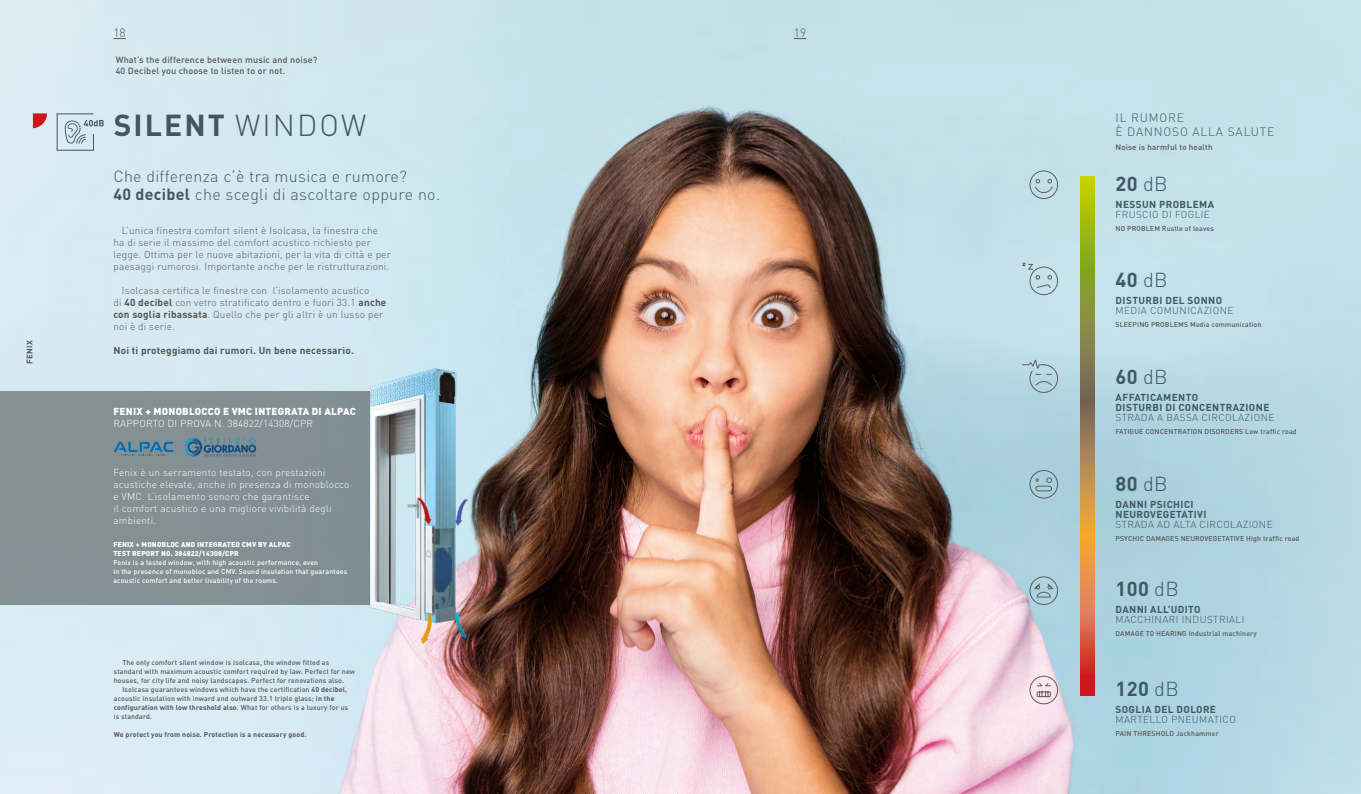
<style>
.page{position:relative;width:1361px;height:794px;background:#fff}
.page>*{position:absolute;margin:0;border:0;box-sizing:border-box;transform-origin:0 0}
.t1{font:700 30px "DIN Pro";letter-spacing:.07em;color:#405764}
.t2{font:700 20px "DIN Pro";letter-spacing:.02em;color:#405764}
.t3{font:300 16px/18px "DIN Pro";letter-spacing:.02em;color:#405764}
.t4{font:300 12px/14px "DIN Pro";letter-spacing:.07em;color:#405764}
.t5{font:300 12px "DIN Pro";color:#575756}
.t6{font:300 10px/12px "DIN Pro";letter-spacing:.02em;color:#575756}
.t7{font:300 10px/12px "DIN Pro";letter-spacing:.02em;color:#fff}
.t8{font:700 10px/10px "DIN Pro";letter-spacing:.04em;color:#405764}
.t9{font:300 10px "DIN Pro";letter-spacing:.04em;color:#405764}
.t10{font:700 10px "DIN Pro";letter-spacing:.02em;color:#575756}
.t11{font:900 10px "DIN Pro";letter-spacing:.02em;color:#fff}
.t12{font:500 9px/10.8px "DIN Pro";letter-spacing:.02em;color:#575756}
.t13{font:500 8px "DIN Pro";letter-spacing:.02em;color:#575756}
.t14{font:700 8px "DIN Pro";letter-spacing:.04em;color:#575756}
.t15{font:500 7px/9px "DIN Pro";letter-spacing:.02em;color:#575756}
.t16{font:500 7px/9px "DIN Pro";letter-spacing:.02em;color:#fff}
.t17{font:900 7px/9px "DIN Pro";letter-spacing:.02em;color:#fff}
.t18{font:700 7px "DIN Pro";letter-spacing:.02em;color:#575756}
.s1{font-weight:300}
.s2{font-weight:700}
</style>
<div class="page">
<img style="left:0;top:0;width:1361px;height:794px">
<div style="left:0;top:391px;width:376px;height:213px;background:#839094"></div>
<svg style="left:1080px;top:176px;width:14px;height:519px;background:#b2873a"></svg>
<svg style="left:1029px;top:576px;width:29px;height:29px"></svg>
<svg style="left:1029px;top:675px;width:29px;height:30px"></svg>
<svg style="left:1029px;top:469px;width:29px;height:30px"></svg>
<div style="left:1029px;top:170px;width:29px;height:29px;border:1px solid #5d5d5c;border-radius:50%"></div>
<svg style="left:1034px;top:179px;width:19px;height:15px"></svg>
<div style="left:1029px;top:266px;width:29px;height:29px;border:1px solid #5d5d5c;border-radius:50%"></div>
<svg style="left:1020px;top:262px;width:32px;height:27px"></svg>
<svg style="left:1021px;top:357px;width:37px;height:36px"></svg>
<svg style="left:56px;top:113px;width:48px;height:38px;background:#bfd2da"></svg>
<svg style="left:33px;top:113px;width:14px;height:15px"></svg>
<svg style="left:114px;top:442px;width:59px;height:14px"></svg>
<img style="left:184px;top:437px;width:73px;height:20px">
<img style="left:355px;top:358px;width:123px;height:293px">
<svg style="left:113px;top:38px;width:13px;height:1px"></svg>
<svg style="left:794px;top:38px;width:12px;height:1px"></svg>
<p class="t14" style="left:23px;top:364px;width:25px;rotate:-90deg">FENIX</p>
<h3 class="t5" style="left:113px;top:23px;width:14px">18</h3>
<h3 class="t5" style="left:794px;top:23px;width:14px">19</h3>
<p class="t12" style="left:116px;top:53px;width:203px">What’s the difference between music and noise?<br>40 Decibel you choose to listen to or not.</p>
<h1 class="t1" style="left:114px;top:100px;width:254px">SILENT <span class="s1">WINDOW</span></h1>
<h3 class="t3" style="left:113px;top:165px;width:328px">Che differenza c’è tra musica e rumore?<br><span class="s2">40 decibel</span> che scegli di ascoltare oppure no.</h3>
<p class="t6" style="left:113px;top:223px;width:279px;text-indent:8px">L’unica finestra comfort silent è Isolcasa, la finestra che ha di serie il massimo del comfort acustico richiesto per legge. Ottima per le nuove abitazioni, per la vita di città e per paesaggi rumorosi. Importante anche per le ristrutturazioni.</p>
<h3 class="t6" style="left:113px;top:283px;width:274px;text-indent:9px">Isolcasa certifica le finestre con l’isolamento acustico<br>di <span class="s2">40 decibel</span> con vetro stratificato dentro e fuori 33.1 <span class="s2">anche con soglia ribassata</span>. Quello che per gli altri è un lusso per noi è di serie.</h3>
<h3 class="t10" style="left:113px;top:342px;width:242px">Noi ti proteggiamo dai rumori. Un bene necessario.</h3>
<h3 class="t11" style="left:113px;top:403px;width:244px">FENIX + MONOBLOCCO E VMC INTEGRATA DI ALPAC</h3>
<h3 class="t7" style="left:113px;top:417px;width:201px">RAPPORTO DI PROVA N. 384822/14308/CPR</h3>
<h3 class="t7" style="left:113px;top:465px;width:238px">Fenix è un serramento testato, con prestazioni acustiche elevate, anche in presenza di monoblocco e VMC. L’isolamento sonoro che garantisce<br>il comfort acustico e una migliore vivibilità degli ambienti.</h3>
<p class="t17" style="left:113px;top:539px;width:179px">FENIX + MONOBLOC AND INTEGRATED CMV BY ALPAC<br>TEST REPORT NO. 384822/14308/CPR</p>
<p class="t16" style="left:113px;top:557px;width:235px">Fenix is a tested window, with high acoustic performance, even<br>in the presence of monobloc and CMV. Sound insulation that guarantees acoustic comfort and better livability of the rooms.</p>
<p class="t15" style="left:114px;top:657px;width:243px;text-indent:9px">The only comfort silent window is Isolcasa, the window fitted as standard with maximum acoustic comfort required by law. Perfect for new houses, for city life and noisy landscapes. Perfect for renovations also.</p>
<p class="t15" style="left:114px;top:684px;width:236px;text-indent:9px">Isolcasa guarantees windows which have the certification <span class="s2">40 decibel</span>, acoustic insulation with inward and outward 33.1 triple glass; <span class="s2">in the configuration with low threshold also</span>. What for others is a luxury for us is standard.</p>
<p class="t18" style="left:114px;top:728px;width:194px">We protect you from noise. Protection is a necessary good.</p>
<h3 class="t4" style="left:1115px;top:109px;width:160px">IL RUMORE<br>È DANNOSO ALLA SALUTE</h3>
<p class="t13" style="left:1115px;top:140px;width:99px">Noise is harmful to health</p>
<h2 class="t2" style="left:1115px;top:167px;width:54px">20 <span class="s1">dB</span></h2>
<h3 class="t8" style="left:1115px;top:198px;width:100px">NESSUN PROBLEMA</h3>
<h3 class="t9" style="left:1115px;top:207px;width:96px">FRUSCIO DI FOGLIE</h3>
<p class="t15" style="left:1115px;top:224px;width:100px">NO PROBLEM Rustle of leaves</p>
<h2 class="t2" style="left:1115px;top:263px;width:54px">40 <span class="s1">dB</span></h2>
<h3 class="t8" style="left:1115px;top:294px;width:108px">DISTURBI DEL SONNO</h3>
<h3 class="t9" style="left:1115px;top:302px;width:119px">MEDIA COMUNICAZIONE</h3>
<p class="t15" style="left:1115px;top:319px;width:147px">SLEEPING PROBLEMS Media communication</p>
<h2 class="t2" style="left:1115px;top:360px;width:54px">60 <span class="s1">dB</span></h2>
<h3 class="t8" style="left:1115px;top:391px;width:155px">AFFATICAMENTO<br>DISTURBI DI CONCENTRAZIONE</h3>
<h3 class="t9" style="left:1115px;top:409px;width:160px">STRADA A BASSA CIRCOLAZIONE</h3>
<p class="t15" style="left:1115px;top:426px;width:183px">FATIGUE CONCENTRATION DISORDERS Low traffic road</p>
<h2 class="t2" style="left:1115px;top:467px;width:54px">80 <span class="s1">dB</span></h2>
<h3 class="t8" style="left:1115px;top:498px;width:92px">DANNI PSICHICI<br>NEUROVEGETATIVI</h3>
<h3 class="t9" style="left:1115px;top:516px;width:159px">STRADA AD ALTA CIRCOLAZIONE</h3>
<p class="t15" style="left:1115px;top:533px;width:185px">PSYCHIC DAMAGES NEUROVEGETATIVE High traffic road</p>
<h2 class="t2" style="left:1115px;top:572px;width:65px">100 <span class="s1">dB</span></h2>
<h3 class="t8" style="left:1115px;top:603px;width:87px">DANNI ALL’UDITO</h3>
<h3 class="t9" style="left:1115px;top:611px;width:130px">MACCHINARI INDUSTRIALI</h3>
<p class="t15" style="left:1115px;top:628px;width:143px">DAMAGE TO HEARING Industrial machinery</p>
<h2 class="t2" style="left:1115px;top:672px;width:65px">120 <span class="s1">dB</span></h2>
<h3 class="t8" style="left:1115px;top:703px;width:102px">SOGLIA DEL DOLORE</h3>
<h3 class="t9" style="left:1115px;top:711px;width:122px">MARTELLO PNEUMATICO</h3>
<p class="t15" style="left:1115px;top:728px;width:105px">PAIN THRESHOLD Jackhammer</p>
</div>
